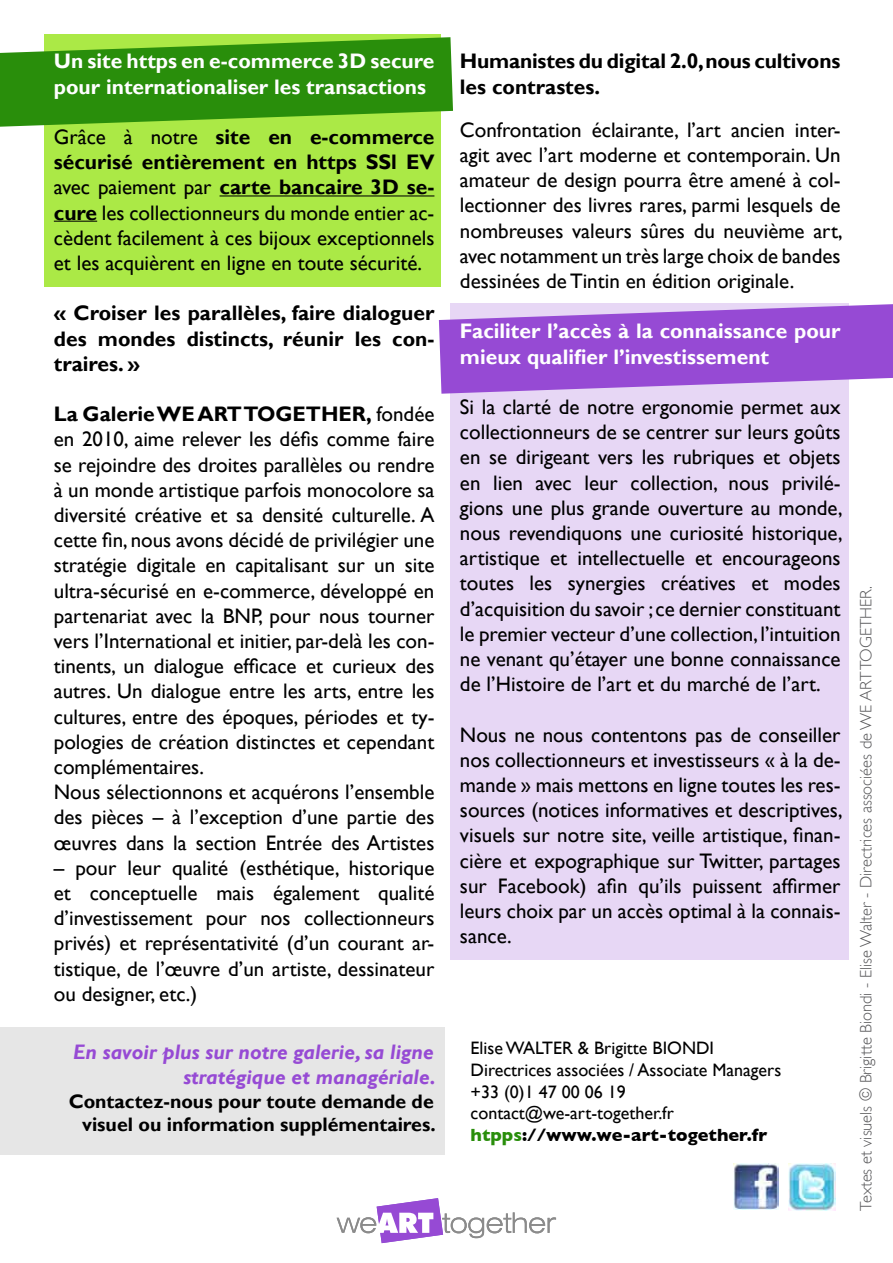
<style>
.page{position:relative;width:893px;height:1263px;background:#fff}
.page>*{position:absolute;margin:0;border:0;box-sizing:border-box;transform-origin:0 0}
.t1{font:21px/25.2px "Gill Sans";color:#000;text-align:justify}
.t2{font:700 21px/25.2px "Gill Sans";color:#fff}
.t3{font:700 21px/25.2px "Gill Sans";color:#000;text-align:justify}
.t4{font:italic 700 21px/25.2px "Gill Sans";color:#964ad4;text-align:right}
.t5{font:700 19.5px/23.4px "Gill Sans";color:#000;text-align:right}
.t6{font:18px/21.6px "Gill Sans";color:#000}
.t7{font:300 16.5px "Gill Sans";color:#58585a}
.s1{font-weight:700}
.s2{font-weight:700;color:#298e0b}
</style>
<div class="page">
<div style="left:0;top:1028px;width:445px;height:127px;background:#e6e6e6"></div>
<div style="left:451px;top:303px;width:398px;height:657px;background:#e7d7f5"></div>
<div style="left:44px;top:34px;width:397px;height:252px;background:#abe946"></div>
<svg style="left:337px;top:1198px;width:219px;height:45px"></svg>
<img style="left:734px;top:1164px;width:45px;height:45px">
<img style="left:789px;top:1164px;width:46px;height:47px">
<svg style="left:0;top:37px;width:453px;height:90px"></svg>
<svg style="left:439px;top:304px;width:454px;height:90px"></svg>
<hr style="left:220px;top:195px;width:214px;height:1px;background:#000">
<hr style="left:54px;top:221px;width:43px;height:1px;background:#000">
<p class="t2" style="left:54px;top:49px;width:382px">Un site https en e-commerce 3D secure pour internationaliser les transactions</p>
<p class="t1" style="left:54px;top:125px;width:382px">Grâce à notre <span class="s1">site en e-commerce sécurisé entièrement en https SSl EV </span>avec paiement par <span class="s1">carte bancaire 3D se&shy;cure</span> les collectionneurs du monde entier ac&shy;cèdent facilement à ces bijoux exceptionnels et les acquièrent en ligne en toute sécurité.</p>
<p class="t3" style="left:54px;top:301px;width:382px">« Croiser les parallèles, faire dialoguer des mondes distincts, réunir les con&shy;traires. »</p>
<p class="t1" style="left:54px;top:402px;width:382px;text-align:left"><span class="s1">La Galerie WE ART TOGETHER,</span> fondée en 2010, aime relever les défis comme faire se rejoindre des droites parallèles ou rendre à un monde artistique parfois monocolore sa diversité créative et sa densité culturelle. A cette fin, nous avons décidé de privilégier une stratégie digitale en capitalisant sur un site ultra-sécurisé en e-commerce, développé en partenariat avec la BNP, pour nous tourner vers l’International et initier, par-delà les con&shy;tinents, un dialogue efficace et curieux des autres. Un dialogue entre les arts, entre les cultures, entre des époques, périodes et ty&shy;pologies de création distinctes et cependant complémentaires.<br>Nous sélectionnons et acquérons l’ensemble des pièces – à l’exception d’une partie des œuvres dans la section Entrée des Artistes</p>
<p class="t1" style="left:54px;top:855px;width:382px">– pour leur qualité (esthétique, historique et conceptuelle mais également qualité d’investissement pour nos collectionneurs privés) et représentativité (d’un courant ar&shy;tistique, de l’œuvre d’un artiste, dessinateur ou designer, etc.)</p>
<p class="t4" style="left:73px;top:1040px;width:364px">En savoir plus sur notre galerie, sa ligne stratégique et managériale.</p>
<p class="t5" style="left:69px;top:1090px;width:368px">Contactez-nous pour toute demande de visuel ou information supplémentaires.</p>
<p class="t3" style="left:460px;top:49px;width:382px">Humanistes du digital 2.0, nous cultivons les contrastes.</p>
<p class="t1" style="left:460px;top:117px;width:384px">Confrontation éclairante, l’art ancien inter&shy;agit avec l’art moderne et contemporain. Un amateur de design pourra être amené à col&shy;lectionner des livres rares, parmi lesquels de nombreuses valeurs sûres du neuvième art, avec notamment un très large choix de bandes dessinées de Tintin en édition originale.</p>
<p class="t2" style="left:460px;top:319px;width:382px">Faciliter l’accès à la connaissance pour mieux qualifier l’investissement</p>
<p class="t1" style="left:460px;top:395px;width:384px">Si la clarté de notre ergonomie permet aux collectionneurs de se centrer sur leurs goûts en se dirigeant vers les rubriques et objets en lien avec leur collection, nous privilé&shy;gions une plus grande ouverture au monde, nous revendiquons une curiosité historique, artistique et intellectuelle et encourageons toutes les synergies créatives et modes d’acquisition du savoir ; ce dernier constituant le premier vecteur d’une collection, l’intuition ne venant qu’étayer une bonne connaissance de l’Histoire de l’art et du marché de l’art.</p>
<p class="t1" style="left:460px;top:722px;width:384px">Nous ne nous contentons pas de conseiller nos collectionneurs et investisseurs « à la de&shy;mande » mais mettons en ligne toutes les res&shy;sources (notices informatives et descriptives, visuels sur notre site, veille artistique, finan&shy;cière et expographique sur Twitter, partages sur Facebook) afin qu’ils puissent affirmer leurs choix par un accès optimal à la connais&shy;sance.</p>
<p class="t6" style="left:471px;top:1037px;width:312px">Elise WALTER &amp; Brigitte BIONDI<br>Directrices associées / Associate Managers +33 (0)1 47 00 06 19 contact@we-art-together.fr <span class="s2">htpps</span><span class="s1">://www.we-art-together.fr</span></p>
<p class="t7" style="left:856px;top:1210px;width:626px;rotate:-90deg">Textes et visuels © Brigitte Biondi - Elise Walter - Directrices associées de WE ART TOGETHER.</p>
</div>
